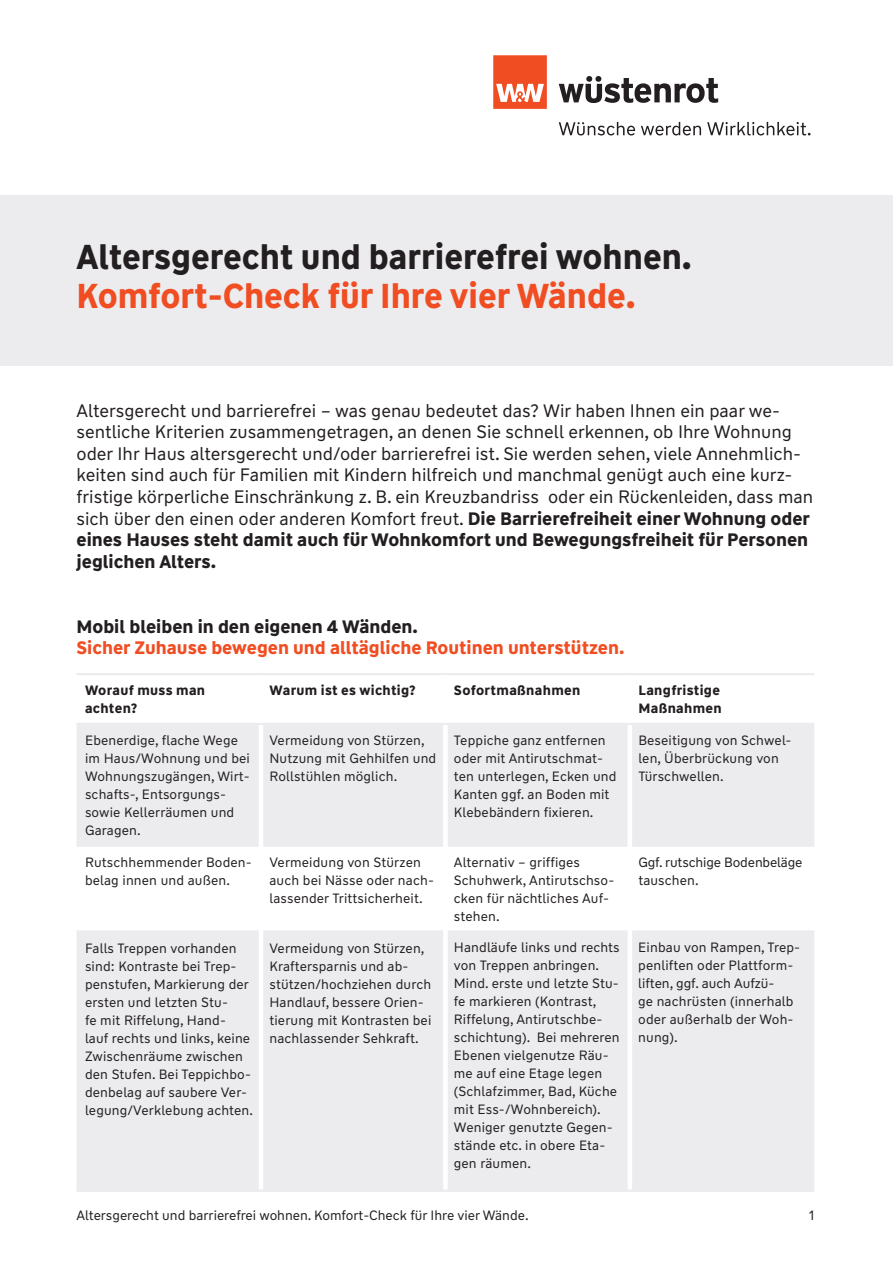
<style>
.page{position:relative;width:893px;height:1263px;background:#fff}
.page>*{position:absolute;margin:0;border:0;box-sizing:border-box;transform-origin:0 0}
.t1{font:700 34.5px "WW Type";color:#231f20;scale:.96 1}
.t2{font:700 34.5px "WW Type";color:#f04d22;scale:.96 1}
.t3{font:18px/21.6px "WW Type";color:#231f20}
.t4{font:700 18px "WW Type";color:#f04d22}
.t5{font:700 18px "WW Type";color:#231f20}
.t6{font:13.5px/18px "WW Type";letter-spacing:.01em;color:#231f20}
.t7{font:700 13.5px/18px "WW Type";letter-spacing:.025em;color:#231f20}
.t8{font:13.5px/18px "WW Type";letter-spacing:-.01em;color:#231f20}
.s1{font-weight:700}
</style>
<div class="page">
<div style="left:0;top:196px;width:893px;height:170px;background:#ececee"></div>
<svg style="left:559px;top:122px;width:251px;height:13px"></svg>
<svg style="left:559px;top:76px;width:159px;height:27px"></svg>
<svg style="left:493px;top:55px;width:54px;height:54px;background:#f2704d"></svg>
<div style="left:77px;top:725px;width:737px;height:465px;background:#ececee"></div>
<svg style="left:77px;top:847px;width:737px;height:83px"></svg>
<hr style="left:77px;top:673px;width:184px;height:2px;background:#ececee">
<hr style="left:261px;top:673px;width:184px;height:2px;background:#ececee">
<hr style="left:445px;top:673px;width:185px;height:2px;background:#ececee">
<hr style="left:630px;top:673px;width:184px;height:2px;background:#ececee">
<hr style="left:77px;top:723px;width:184px;height:2px;background:#ececee">
<hr style="left:261px;top:723px;width:184px;height:2px;background:#ececee">
<hr style="left:445px;top:723px;width:185px;height:2px;background:#ececee">
<hr style="left:630px;top:723px;width:184px;height:2px;background:#ececee">
<hr style="left:77px;top:844px;width:182px;height:3px;background:#ececee">
<hr style="left:263px;top:844px;width:180px;height:3px;background:#ececee">
<hr style="left:448px;top:844px;width:180px;height:3px;background:#ececee">
<hr style="left:632px;top:844px;width:182px;height:3px;background:#ececee">
<hr style="left:77px;top:930px;width:182px;height:2px;background:#ececee">
<hr style="left:263px;top:930px;width:180px;height:2px;background:#ececee">
<hr style="left:448px;top:930px;width:180px;height:2px;background:#ececee">
<hr style="left:632px;top:930px;width:182px;height:2px;background:#ececee">
<hr style="left:259px;top:725px;width:4px;height:121px;background:#fff">
<div style="left:443px;top:725px;width:5px;height:121px;background:#fff"></div>
<hr style="left:628px;top:725px;width:4px;height:121px;background:#fff">
<hr style="left:259px;top:846px;width:4px;height:85px;background:#fff">
<div style="left:443px;top:846px;width:5px;height:85px;background:#fff"></div>
<hr style="left:628px;top:846px;width:4px;height:85px;background:#fff">
<hr style="left:259px;top:931px;width:4px;height:259px;background:#fff">
<div style="left:443px;top:931px;width:5px;height:259px;background:#fff"></div>
<hr style="left:628px;top:931px;width:4px;height:259px;background:#fff">
<hr style="left:77px;top:1190px;width:184px;height:2px;background:#ececee">
<hr style="left:261px;top:1190px;width:184px;height:2px;background:#ececee">
<hr style="left:445px;top:1190px;width:185px;height:2px;background:#ececee">
<hr style="left:630px;top:1190px;width:184px;height:2px;background:#ececee">
<h1 class="t1" style="left:77px;top:234px;width:642px">Altersgerecht und barrierefrei wohnen.</h1>
<h1 class="t2" style="left:77px;top:273px;width:584px">Komfort-Check für Ihre vier Wände.</h1>
<p class="t3" style="left:77px;top:400px;width:738px">Altersgerecht und barrierefrei – was genau bedeutet das? Wir haben Ihnen ein paar we&shy;sentliche Kriterien zusammengetragen, an denen Sie schnell erkennen, ob Ihre Wohnung oder Ihr Haus altersgerecht und/oder barrierefrei ist. Sie werden sehen, viele Annehmlich&shy;keiten sind auch für Familien mit Kindern hilfreich und manchmal genügt auch eine kurz&shy;fristige körperliche Einschränkung z. B. ein Kreuzbandriss oder ein Rückenleiden, dass man sich über den einen oder anderen Komfort freut. <span class="s1">Die Barrierefreiheit einer Wohnung oder eines Hauses steht damit auch für Wohnkomfort und Bewegungsfreiheit für Personen jeglichen Alters.</span></p>
<h2 class="t5" style="left:77px;top:614px;width:343px">Mobil bleiben in den eigenen 4 Wänden.</h2>
<h2 class="t4" style="left:77px;top:636px;width:549px">Sicher Zuhause bewegen und alltägliche Routinen unterstützen.</h2>
<p class="t7" style="left:85px;top:681px;width:122px">Worauf muss man achten?</p>
<p class="t7" style="left:269px;top:681px;width:148px">Warum ist es wichtig?</p>
<p class="t7" style="left:454px;top:681px;width:128px">Sofortmaßnahmen</p>
<p class="t7" style="left:638px;top:681px;width:85px">Langfristige<br>Maßnahmen</p>
<p class="t6" style="left:85px;top:731px;width:166px">Ebenerdige, flache Wege im Haus/Wohnung und bei<br>Wohnungszugängen, Wirt&shy;schafts-, Entsorgungs&shy;sowie Kellerräumen und<br>Garagen.</p>
<p class="t6" style="left:269px;top:731px;width:168px">Vermeidung von Stürzen,<br>Nutzung mit Gehhilfen und<br>Rollstühlen möglich.</p>
<p class="t6" style="left:454px;top:731px;width:164px">Teppiche ganz entfernen oder mit Antirutschmat&shy;ten unterlegen, Ecken und<br>Kanten ggf. an Boden mit<br>Klebebändern fixieren.</p>
<p class="t6" style="left:638px;top:731px;width:155px">Beseitigung von Schwel&shy;len, Überbrückung von<br>Türschwellen.</p>
<p class="t6" style="left:85px;top:853px;width:168px">Rutschhemmender Boden&shy;belag innen und außen.</p>
<p class="t6" style="left:269px;top:853px;width:166px">Vermeidung von Stürzen auch bei Nässe oder nach&shy;lassender Trittsicherheit.</p>
<p class="t6" style="left:454px;top:853px;width:162px">Alternativ – griffiges<br>Schuhwerk, Antirutschso&shy;cken für nächtliches Auf&shy;stehen.</p>
<p class="t8" style="left:638px;top:853px;width:166px">Ggf. rutschige Bodenbeläge tauschen.</p>
<p class="t6" style="left:85px;top:939px;width:170px">Falls Treppen vorhanden sind: Kontraste bei Trep&shy;penstufen, Markierung der ersten und letzten Stu-<br>fe mit Riffelung, Hand-<br>lauf rechts und links, keine<br>Zwischenräume zwischen den Stufen. Bei Teppichbo&shy;denbelag auf saubere Ver&shy;legung/Verklebung achten.</p>
<p class="t6" style="left:269px;top:939px;width:163px">Vermeidung von Stürzen,<br>Kraftersparnis und ab&shy;stützen/hochziehen durch<br>Handlauf, bessere Orien&shy;tierung mit Kontrasten bei nachlassender Sehkraft.</p>
<p class="t6" style="left:454px;top:939px;width:167px">Handläufe links und rechts von Treppen anbringen.<br>Mind. erste und letzte Stu&shy;fe markieren (Kontrast,<br>Riffelung, Antirutschbe&shy;schichtung). Bei mehreren<br>Ebenen vielgenutze Räu&shy;me auf eine Etage legen (Schlafzimmer, Bad, Küche mit Ess-/Wohnbereich).<br>Weniger genutzte Gegen&shy;stände etc. in obere Eta&shy;gen räumen.</p>
<p class="t6" style="left:638px;top:939px;width:163px">Einbau von Rampen, Trep&shy;penliften oder Plattform&shy;liften, ggf. auch Aufzü-<br>ge nachrüsten (innerhalb oder außerhalb der Woh&shy;nung).</p>
<p class="t6" style="left:76px;top:1207px;width:454px">Altersgerecht und barrierefrei wohnen. Komfort-Check für Ihre vier Wände.</p>
<p class="t6" style="left:809px;top:1207px;width:7px">1</p>
</div>
